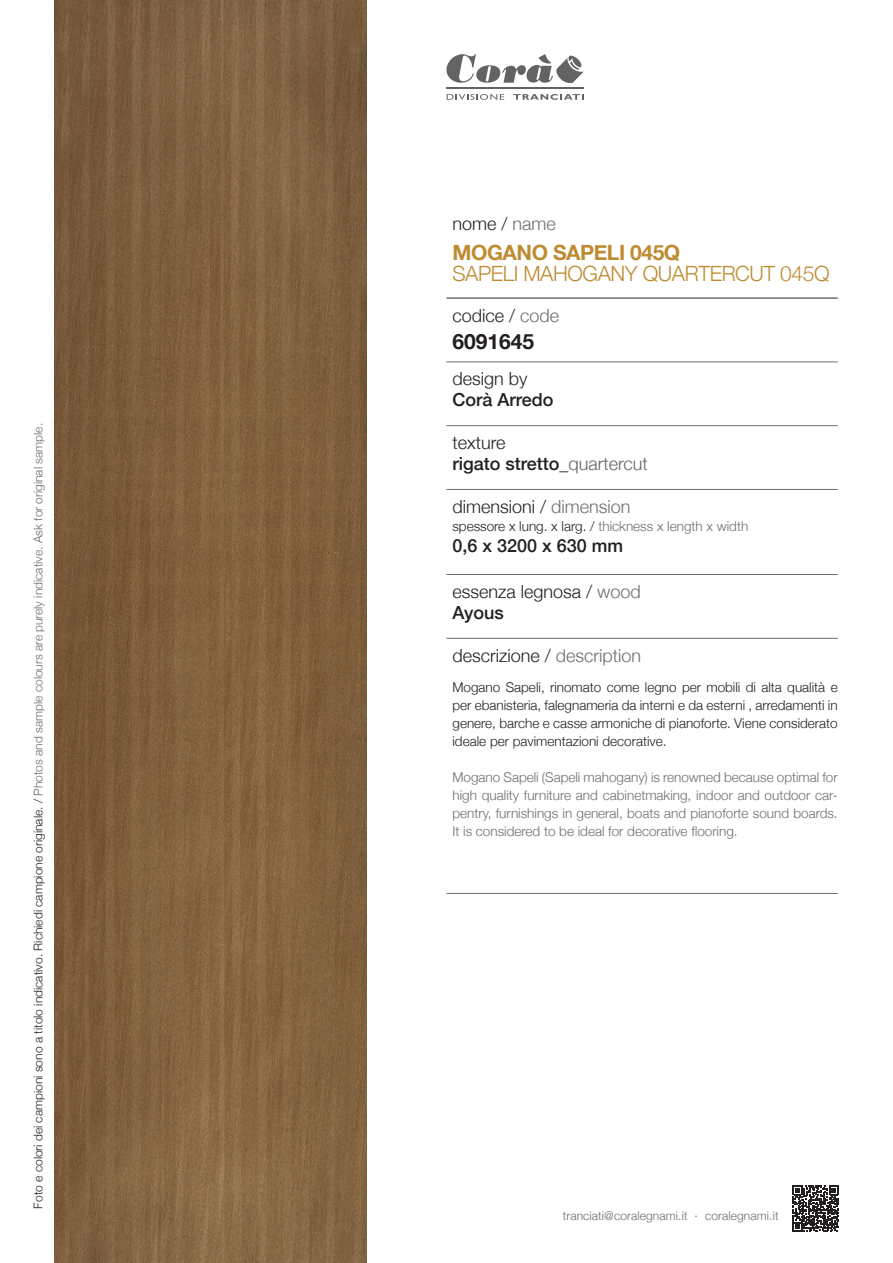
<style>
.page{position:relative;width:893px;height:1263px;background:#fff}
.page>*{position:absolute;margin:0;border:0;box-sizing:border-box;transform-origin:0 0}
.t1{font:300 21px "Helvetica Neue";letter-spacing:-.02em;color:#be8b31}
.t2{font:700 21px "Helvetica Neue";letter-spacing:-.02em;color:#be8b31}
.t3{font:700 21px "Helvetica Neue";color:#231f20}
.t4{font:300 18px "Helvetica Neue";color:#231f20}
.t5{font:500 18px "Helvetica Neue";color:#231f20}
.t6{font:300 13.5px/18px "Helvetica Neue";color:#6c6d70;text-align:justify}
.t7{font:300 13.5px/18px "Helvetica Neue";color:#231f20;text-align:justify}
.t8{font:300 12px "Helvetica Neue";color:#231f20}
.t9{font:300 12px "Helvetica Neue";letter-spacing:.01em;color:#6c6d70}
.s1{color:#6c6d70}
.s2{font-weight:300;color:#636366}
.s3{color:#231f20}
</style>
<div class="page">
<svg style="left:792px;top:1185px;width:47px;height:47px"></svg>
<img style="left:54px;top:0;width:313px;height:1263px">
<svg style="left:447px;top:94px;width:57px;height:6px"></svg>
<svg style="left:513px;top:94px;width:71px;height:6px"></svg>
<hr style="left:447px;top:88px;width:137px;height:1px;background:#636366">
<svg style="left:446px;top:54px;width:138px;height:29px"></svg>
<hr style="left:446px;top:297px;width:392px;height:2px;background:#6c6d70">
<hr style="left:446px;top:362px;width:392px;height:1px;background:#6c6d70">
<hr style="left:446px;top:425px;width:392px;height:1px;background:#6c6d70">
<hr style="left:446px;top:489px;width:392px;height:1px;background:#6c6d70">
<hr style="left:446px;top:574px;width:392px;height:1px;background:#6c6d70">
<hr style="left:446px;top:638px;width:392px;height:1px;background:#6c6d70">
<hr style="left:446px;top:893px;width:392px;height:1px;background:#6c6d70">
<p class="t8" style="left:28px;top:1208px;width:787px;rotate:-90deg">Foto e colori dei campioni sono a titolo indicativo. Richiedi campione originale. / <span class="s1">Photos and sample colours are purely indicative. Ask for original sample.</span></p>
<p class="t4" style="left:452px;top:209px;width:105px">nome / <span class="s1">name</span></p>
<p class="t2" style="left:452px;top:236px;width:229px">MOGANO SAPELI 045Q</p>
<p class="t1" style="left:452px;top:257px;width:379px">SAPELI MAHOGANY QUARTERCUT 045Q</p>
<p class="t4" style="left:452px;top:301px;width:108px">codice / <span class="s1">code</span></p>
<p class="t3" style="left:452px;top:325px;width:83px">6091645</p>
<p class="t4" style="left:452px;top:364px;width:77px">design by</p>
<p class="t5" style="left:452px;top:385px;width:103px">Corà Arredo</p>
<p class="t4" style="left:452px;top:428px;width:55px">texture</p>
<p class="t5" style="left:452px;top:449px;width:197px">rigato stretto_<span class="s2">quartercut</span></p>
<p class="t4" style="left:452px;top:492px;width:179px">dimensioni / <span class="s1">dimension</span></p>
<p class="t6" style="left:452px;top:516px;width:297px"><span class="s3">spessore x lung. x larg. /</span> thickness x length x width</p>
<p class="t5" style="left:452px;top:531px;width:172px">0,6 x 3200 x 630 mm</p>
<p class="t4" style="left:452px;top:577px;width:190px">essenza legnosa / <span class="s1">wood</span></p>
<p class="t5" style="left:452px;top:598px;width:53px">Ayous</p>
<p class="t4" style="left:452px;top:641px;width:190px">descrizione / <span class="s1">description</span></p>
<p class="t7" style="left:452px;top:677px;width:387px">Mogano Sapeli, rinomato come legno per mobili di alta qualità e per ebanisteria, falegnameria da interni e da esterni , arredamenti in genere, barche e casse armoniche di pianoforte. Viene considerato ideale per pavimentazioni decorative.</p>
<p class="t6" style="left:452px;top:767px;width:387px">Mogano Sapeli (Sapeli mahogany) is renowned because optimal for high quality furniture and cabinetmaking, indoor and outdoor car&shy;pentry, furnishings in general, boats and pianoforte sound boards.<br>It is considered to be ideal for decorative flooring.</p>
<p class="t9" style="left:563px;top:1206px;width:217px">tranciati@coralegnami.it · coralegnami.it</p>
</div>
